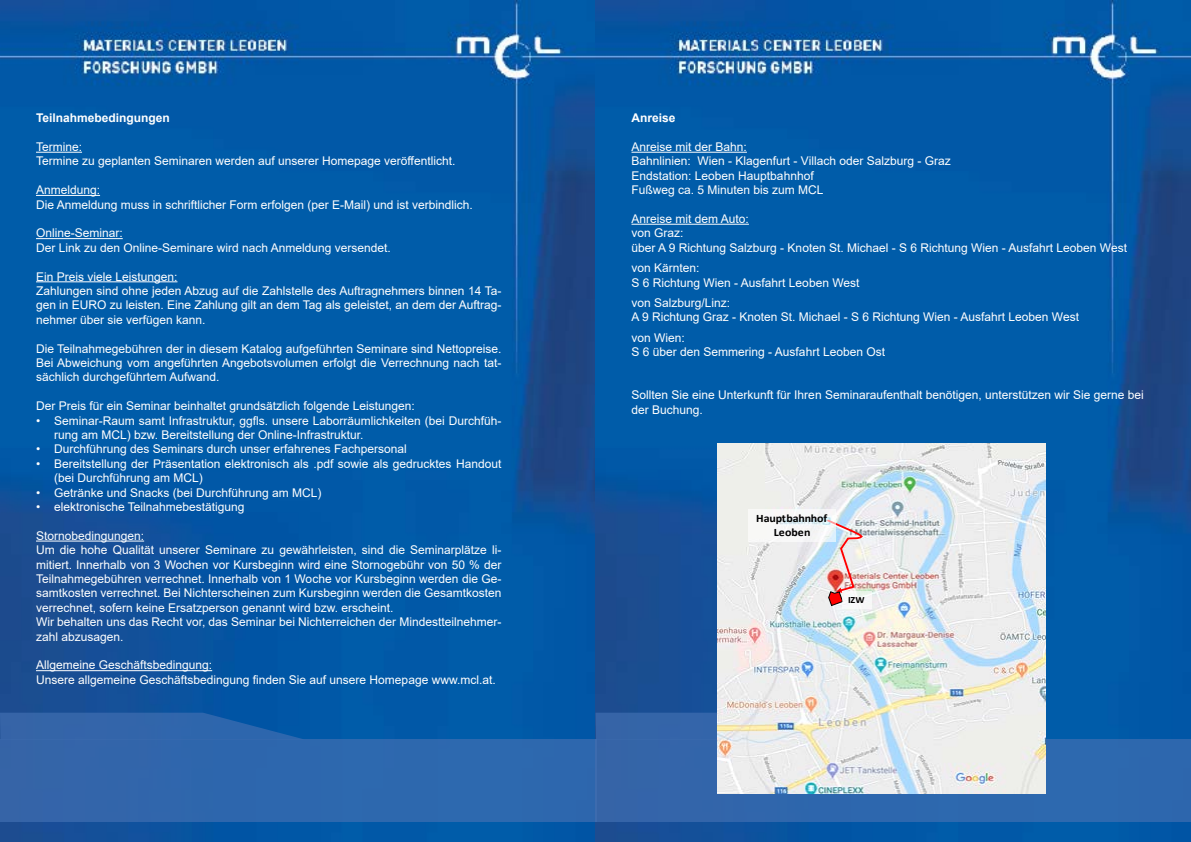
<style>
.page{position:relative;width:1191px;height:842px;background:#fff}
.page>*{position:absolute;margin:0;border:0;box-sizing:border-box;transform-origin:0 0}
.t1{font:12px/14.4px "Arial";color:#fff}
.t2{font:700 12px "Arial";color:#fff}
.t3{font:700 11.3px/13.7px "Calibri";letter-spacing:-.01em;color:#000;text-align:center;scale:1.06 1}
.t4{font:700 9.5px "Calibri";color:#000;scale:1.06 1}
</style>
<div class="page">
<img style="left:0;top:0;width:1191px;height:842px">
<div style="left:0;top:739px;width:597px;height:83px;background:#2d67ae"></div>
<div style="left:595px;top:739px;width:596px;height:83px;background:#2d67ae"></div>
<svg style="left:0;top:713px;width:304px;height:26px;background:#2962a9"></svg>
<div style="left:595px;top:713px;width:122px;height:26px;background:#3465a8"></div>
<hr style="left:36px;top:152px;width:46px;height:1px;background:#fff">
<hr style="left:36px;top:195px;width:64px;height:1px;background:#fff">
<hr style="left:36px;top:238px;width:87px;height:1px;background:#fff">
<hr style="left:36px;top:281px;width:141px;height:1px;background:#fff">
<hr style="left:36px;top:541px;width:108px;height:1px;background:#fff">
<hr style="left:36px;top:670px;width:176px;height:1px;background:#fff">
<hr style="left:631px;top:152px;width:116px;height:1px;background:#fff">
<hr style="left:631px;top:224px;width:118px;height:1px;background:#fff">
<img style="left:717px;top:443px;width:328px;height:351px">
<img style="left:825px;top:518px;width:41px;height:88px">
<div style="left:842px;top:591px;width:29px;height:18px;background:#fff;opacity:.6"></div>
<div style="left:748px;top:509px;width:88px;height:33px;background:#fff;opacity:.6"></div>
<p class="t2" style="left:36px;top:109px;width:135px">Teilnahmebedingungen</p>
<p class="t1" style="left:36px;top:139px;width:421px">Termine:<br>Termine zu geplanten Seminaren werden auf unserer Homepage veröffentlicht.</p>
<p class="t1" style="left:36px;top:183px;width:438px">Anmeldung:<br>Die Anmeldung muss in schriftlicher Form erfolgen (per E-Mail) und ist verbindlich.</p>
<p class="t1" style="left:36px;top:226px;width:356px">Online-Seminar:<br>Der Link zu den Online-Seminare wird nach Anmeldung versendet.</p>
<p class="t1" style="left:36px;top:269px;width:467px">Ein Preis viele Leistungen:<br>Zahlungen sind ohne jeden Abzug auf die Zahlstelle des Auftragnehmers binnen 14 Ta&shy;gen in EURO zu leisten. Eine Zahlung gilt an dem Tag als geleistet, an dem der Auftrag&shy;nehmer über sie verfügen kann.</p>
<p class="t1" style="left:36px;top:341px;width:467px;text-align:justify">Die Teilnahmegebühren der in diesem Katalog aufgeführten Seminare sind Nettopreise.<br>Bei Abweichung vom angeführten Angebotsvolumen erfolgt die Verrechnung nach tat&shy;sächlich durchgeführtem Aufwand.</p>
<p class="t1" style="left:36px;top:399px;width:380px">Der Preis für ein Seminar beinhaltet grundsätzlich folgende Leistungen:</p>
<p class="t1" style="left:54px;top:413px;width:449px;text-indent:-18px">• Seminar-Raum samt Infrastruktur, ggfls. unsere Laborräumlichkeiten (bei Durchfüh&shy;rung am MCL) bzw. Bereitstellung der Online-Infrastruktur.</p>
<p class="t1" style="left:36px;top:442px;width:372px">• Durchführung des Seminars durch unser erfahrenes Fachpersonal</p>
<p class="t1" style="left:54px;top:456px;width:449px;text-indent:-18px">• Bereitstellung der Präsentation elektronisch als .pdf sowie als gedrucktes Handout (bei Durchführung am MCL)</p>
<p class="t1" style="left:36px;top:485px;width:287px">• Getränke und Snacks (bei Durchführung am MCL)</p>
<p class="t1" style="left:36px;top:499px;width:210px">• elektronische Teilnahmebestätigung</p>
<p class="t1" style="left:36px;top:528px;width:467px">Stornobedingungen:<br>Um die hohe Qualität unserer Seminare zu gewährleisten, sind die Seminarplätze li&shy;mitiert. Innerhalb von 3 Wochen vor Kursbeginn wird eine Stornogebühr von 50 % der Teilnahmegebühren verrechnet. Innerhalb von 1 Woche vor Kursbeginn werden die Ge&shy;samtkosten verrechnet. Bei Nichterscheinen zum Kursbeginn werden die Gesamtkosten verrechnet, sofern keine Ersatzperson genannt wird bzw. erscheint.<br>Wir behalten uns das Recht vor, das Seminar bei Nichterreichen der Mindestteilnehmer&shy;zahl abzusagen.</p>
<p class="t1" style="left:36px;top:658px;width:461px">Allgemeine Geschäftsbedingung:<br>Unsere allgemeine Geschäftsbedingung finden Sie auf unsere Homepage www.mcl.at.</p>
<p class="t2" style="left:631px;top:109px;width:46px">Anreise</p>
<p class="t1" style="left:631px;top:139px;width:321px">Anreise mit der Bahn:<br>Bahnlinien: Wien - Klagenfurt - Villach oder Salzburg - Graz Endstation: Leoben Hauptbahnhof<br>Fußweg ca. 5 Minuten bis zum MCL</p>
<p class="t1" style="left:631px;top:211px;width:497px">Anreise mit dem Auto:<br>von Graz:<br>über A 9 Richtung Salzburg - Knoten St. Michael - S 6 Richtung Wien - Ausfahrt Leoben West</p>
<p class="t1" style="left:631px;top:261px;width:229px">von Kärnten:<br>S 6 Richtung Wien - Ausfahrt Leoben West</p>
<p class="t1" style="left:631px;top:295px;width:449px">von Salzburg/Linz:<br>A 9 Richtung Graz - Knoten St. Michael - S 6 Richtung Wien - Ausfahrt Leoben West</p>
<p class="t1" style="left:631px;top:330px;width:255px">von Wien:<br>S 6 über den Semmering - Ausfahrt Leoben Ost</p>
<p class="t1" style="left:631px;top:388px;width:514px">Sollten Sie eine Unterkunft für Ihren Seminaraufenthalt benötigen, unterstützen wir Sie gerne bei der Buchung.</p>
<p class="t3" style="left:756px;top:511px;width:69px">Hauptbahnhof<br>Leoben</p>
<p class="t4" style="left:848px;top:593px;width:17px">IZW</p>
</div>
